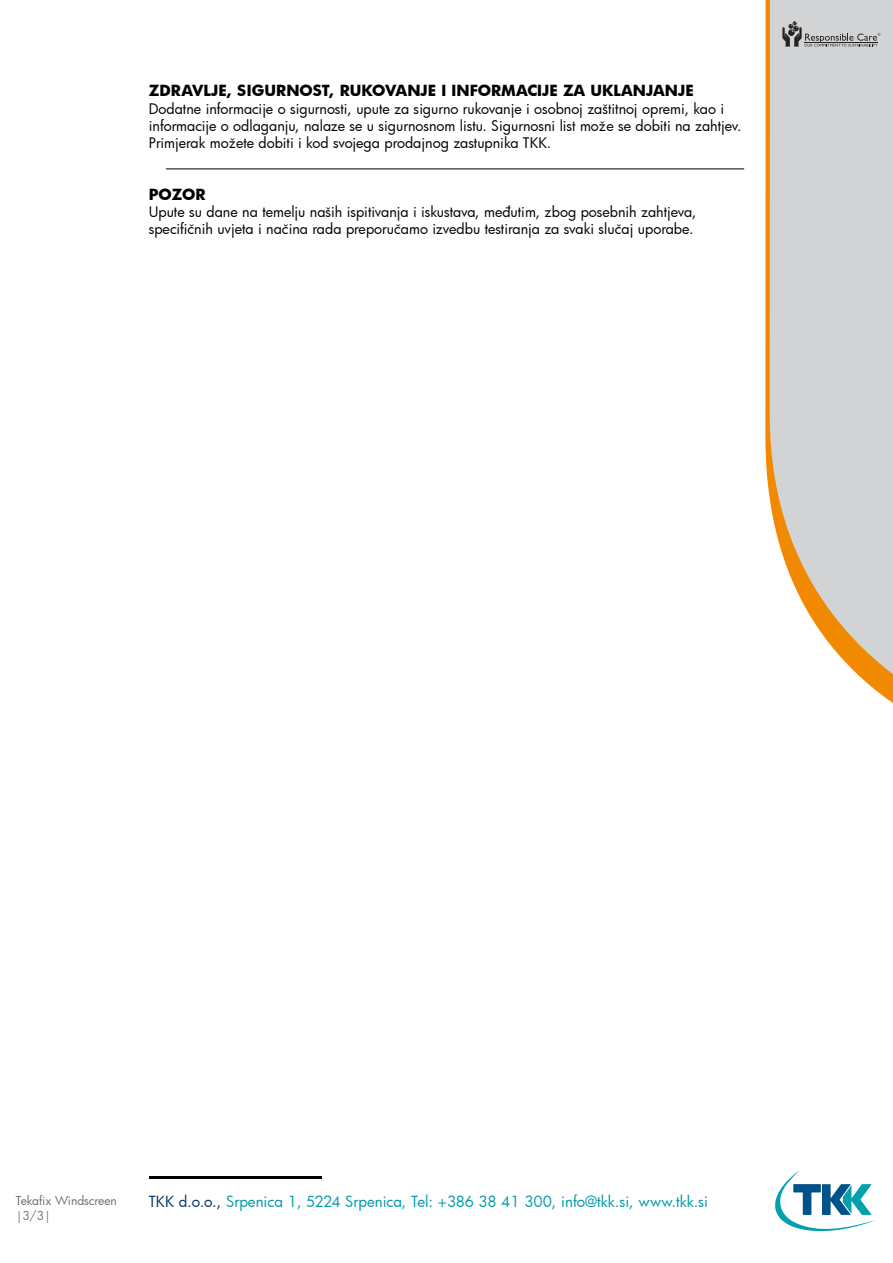
<style>
.page{position:relative;width:893px;height:1263px;background:#fff}
.page>*{position:absolute;margin:0;border:0;box-sizing:border-box;transform-origin:0 0}
.t1{font:15px "Futura";color:#0099a8}
.t2{font:700 15px "Futura";color:#000}
.t3{font:14.25px/17.1px "Futura";color:#000}
.t4{font:12px "Futura";letter-spacing:-.005em;color:#6d6e71}
.t5{font:12px "Futura";color:#70747a}
.s1{color:#003764}
</style>
<div class="page">
<svg style="left:765px;top:0;width:5px;height:500px;background:#f19c29"></svg>
<svg style="left:770px;top:0;width:123px;height:703px;background:#d7d3cd"></svg>
<svg style="left:782px;top:21px;width:98px;height:26px;background:#abadae"></svg>
<hr style="left:149px;top:1176px;width:172px;height:3px;background:#000">
<svg style="left:775px;top:1171px;width:101px;height:61px"></svg>
<hr style="left:166px;top:169px;width:578px;height:1px;background:#000">
<p class="t2" style="left:149px;top:80px;width:546px">ZDRAVLJE, SIGURNOST, RUKOVANJE I INFORMACIJE ZA UKLANJANJE</p>
<p class="t3" style="left:149px;top:99px;width:594px">Dodatne informacije o sigurnosti, upute za sigurno rukovanje i osobnoj zaštitnoj opremi, kao i informacije o odlaganju, nalaze se u sigurnosnom listu. Sigurnosni list može se dobiti na zahtjev.<br>Primjerak možete dobiti i kod svojega prodajnog zastupnika TKK.</p>
<p class="t2" style="left:149px;top:184px;width:58px">POZOR</p>
<p class="t3" style="left:149px;top:203px;width:549px">Upute su dane na temelju naših ispitivanja i iskustava, međutim, zbog posebnih zahtjeva, specifičnih uvjeta i načina rada preporučamo izvedbu testiranja za svaki slučaj uporabe.</p>
<p class="t4" style="left:16px;top:1192px;width:103px">Tekafix Windscreen</p>
<p class="t1" style="left:149px;top:1192px;width:561px"><span class="s1">TKK d.o.o.,</span> Srpenica 1, 5224 Srpenica, Tel: +386 38 41 300, info@tkk.si, www.tkk.si</p>
<p class="t5" style="left:16px;top:1207px;width:37px">|3/3|</p>
</div>
